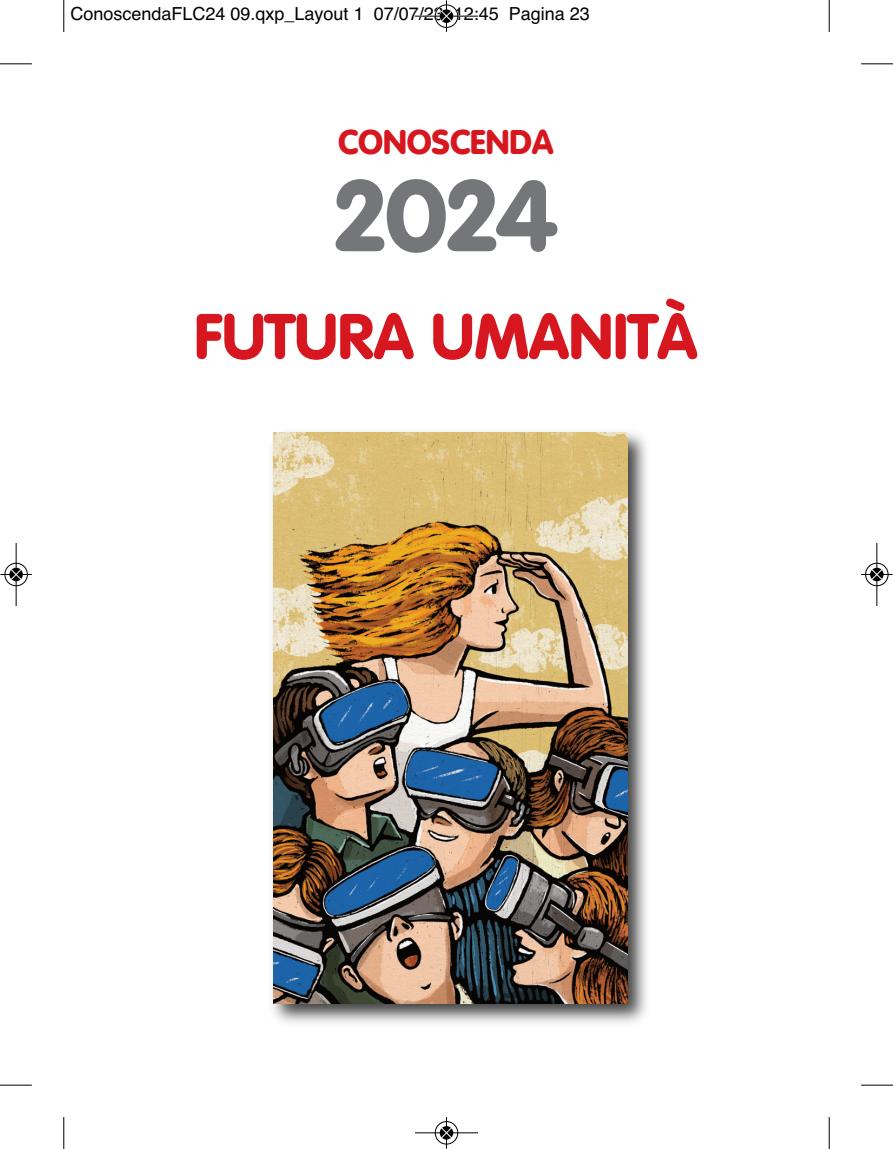
<style>
.page{position:relative;width:893px;height:1149px;background:#fff}
.page>*{position:absolute;margin:0;border:0;box-sizing:border-box;transform-origin:0 0}
.t1{font:900 99px "VAG Rounded LT";color:#757679}
.t2{font:900 63px "VAG Rounded LT";color:#d7171f}
.t3{font:900 33.75px "VAG Rounded LT";color:#d7171f}
.t4{font:18px "Helvetica";color:#000}
</style>
<div class="page">
<img style="left:272px;top:432px;width:375px;height:592px">
<img style="left:274px;top:433px;width:354px;height:570px">
<hr style="left:63px;top:0;width:1px;height:32px;background:#000">
<hr style="left:0;top:63px;width:32px;height:1px;background:#000">
<hr style="left:829px;top:0;width:1px;height:32px;background:#000">
<hr style="left:861px;top:63px;width:32px;height:1px;background:#000">
<hr style="left:63px;top:1116px;width:1px;height:32px;background:#000">
<hr style="left:0;top:1084px;width:32px;height:1px;background:#000">
<hr style="left:829px;top:1116px;width:1px;height:32px;background:#000">
<hr style="left:861px;top:1084px;width:32px;height:1px;background:#000">
<div style="left:434px;top:4px;width:24px;height:24px;border:1px solid #fff;border-radius:50%"></div>
<hr style="left:415px;top:16px;width:63px;height:1px;background:#000">
<hr style="left:446px;top:0;width:1px;height:32px;background:#000">
<div style="left:435px;top:5px;width:23px;height:23px;border:1px solid #000;border-radius:50%"></div>
<svg style="left:440px;top:9px;width:13px;height:14px"></svg>
<svg style="left:441px;top:10px;width:11px;height:12px"></svg>
<div style="left:434px;top:1120px;width:24px;height:24px;border:1px solid #fff;border-radius:50%"></div>
<hr style="left:415px;top:1132px;width:63px;height:1px;background:#000">
<hr style="left:446px;top:1116px;width:1px;height:32px;background:#000">
<div style="left:435px;top:1120px;width:23px;height:23px;border:1px solid #000;border-radius:50%"></div>
<svg style="left:440px;top:1125px;width:13px;height:14px"></svg>
<svg style="left:441px;top:1126px;width:11px;height:12px"></svg>
<div style="left:4px;top:562px;width:24px;height:24px;border:1px solid #fff;border-radius:50%"></div>
<hr style="left:16px;top:543px;width:1px;height:63px;background:#000">
<hr style="left:0;top:574px;width:32px;height:1px;background:#000">
<div style="left:5px;top:562px;width:23px;height:24px;border:1px solid #000;border-radius:50%"></div>
<svg style="left:9px;top:567px;width:14px;height:14px"></svg>
<svg style="left:10px;top:568px;width:12px;height:12px"></svg>
<div style="left:865px;top:562px;width:24px;height:24px;border:1px solid #fff;border-radius:50%"></div>
<hr style="left:876px;top:543px;width:1px;height:63px;background:#000">
<hr style="left:861px;top:574px;width:32px;height:1px;background:#000">
<div style="left:865px;top:562px;width:23px;height:24px;border:1px solid #000;border-radius:50%"></div>
<svg style="left:870px;top:567px;width:14px;height:14px"></svg>
<svg style="left:871px;top:568px;width:11px;height:12px"></svg>
<p class="t4" style="left:71px;top:7px;width:521px">ConoscendaFLC24 09.qxp_Layout 1 07/07/23 12:45 Pagina 23</p>
<p class="t3" style="left:338px;top:128px;width:217px">CONOSCENDA</p>
<p class="t1" style="left:336px;top:175px;width:223px">2024</p>
<p class="t2" style="left:194px;top:310px;width:504px">FUTURA UMANITÀ</p>
</div>
